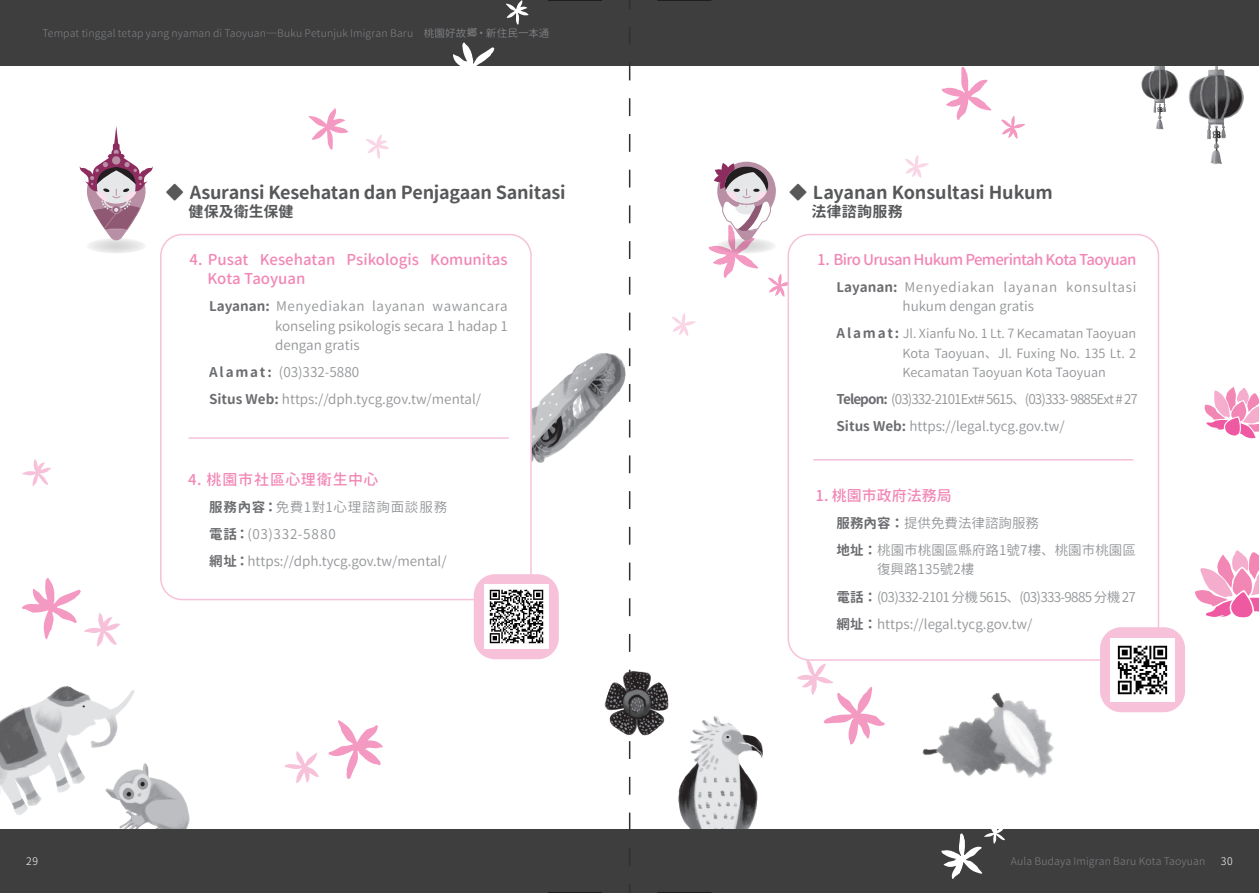
<style>
.page{position:relative;width:1259px;height:893px;background:#fff}
.page>*{position:absolute;margin:0;border:0;box-sizing:border-box;transform-origin:0 0}
.t1{font:700 18px "Gen Jyuu Gothic";letter-spacing:-.015em;color:#57585a}
.t2{font:500 15px/19.5px "Gen Jyuu Gothic";color:#f287b6}
.t3{font:500 15px "Gen Jyuu Gothic";letter-spacing:-.04em;color:#f287b6}
.t4{font:500 15px "Gen Jyuu Gothic";letter-spacing:.05em;color:#f287b6}
.t5{font:700 15px "Gen Jyuu Gothic";letter-spacing:.015em;color:#57585a}
.t6{font:13.5px/27px "Gen Jyuu Gothic";color:#939598}
.t7{font:13.5px/27px "Gen Jyuu Gothic";letter-spacing:-.065em;color:#939598}
.t8{font:13.5px/19.5px "Gen Jyuu Gothic";letter-spacing:.05em;color:#939598}
.t9{font:12.75px/19.5px "Gen Jyuu Gothic";color:#939598;text-align:justify}
.t10{font:300 10.5px "Gen Jyuu Gothic";letter-spacing:.015em;color:#808285}
.t11{font:300 10.5px "Gen Jyuu Gothic";color:#fff}
.s1{font-weight:400}
.s2{font-family:"jf openhuninn 1.0";font-weight:400}
.s3{font-weight:700;color:#6c6d70}
.s4{font-weight:700;font-size:13.5px;color:#6c6d70}
.s5{font-size:13.5px}
</style>
<div class="page">
<img style="left:0;top:66px;width:1254px;height:763px">
<img style="left:861px;top:661px;width:239px;height:168px">
<svg style="left:796px;top:659px;width:89px;height:86px"></svg>
<div style="left:0;top:829px;width:1259px;height:64px;background:#3e3e3f"></div>
<div style="left:0;top:0;width:1259px;height:66px;background:#3e3e3f"></div>
<svg style="left:22px;top:578px;width:98px;height:68px"></svg>
<svg style="left:22px;top:459px;width:29px;height:27px"></svg>
<svg style="left:941px;top:824px;width:64px;height:55px"></svg>
<svg style="left:672px;top:313px;width:24px;height:23px"></svg>
<svg style="left:365px;top:134px;width:24px;height:25px"></svg>
<svg style="left:308px;top:108px;width:40px;height:42px"></svg>
<svg style="left:328px;top:720px;width:55px;height:59px"></svg>
<svg style="left:285px;top:751px;width:34px;height:32px"></svg>
<svg style="left:446px;top:42px;width:50px;height:53px"></svg>
<svg style="left:506px;top:0;width:23px;height:25px"></svg>
<svg style="left:1195px;top:550px;width:64px;height:68px"></svg>
<svg style="left:1204px;top:387px;width:55px;height:51px"></svg>
<svg style="left:941px;top:67px;width:50px;height:53px"></svg>
<svg style="left:905px;top:155px;width:24px;height:23px"></svg>
<svg style="left:1001px;top:116px;width:24px;height:23px"></svg>
<div style="left:161px;top:235px;width:370px;height:364px;background:#fff;border-radius:21px"></div>
<div style="left:160px;top:234px;width:372px;height:366px;border:2px solid #f7c1d9;border-radius:21px"></div>
<div style="left:474px;top:574px;width:85px;height:85px;background:#f7c1d9;border-radius:21px"></div>
<img style="left:484px;top:585px;width:64px;height:64px">
<svg style="left:86px;top:238px;width:60px;height:16px"></svg>
<svg style="left:79px;top:126px;width:74px;height:114px"></svg>
<hr style="left:189px;top:437px;width:320px;height:2px;background:#f7c1d9">
<div style="left:788px;top:235px;width:370px;height:425px;background:#fff;border-radius:21px"></div>
<div style="left:787px;top:234px;width:372px;height:427px;border:2px solid #f7c1d9;border-radius:21px"></div>
<hr style="left:813px;top:459px;width:320px;height:2px;background:#f7c1d9">
<svg style="left:708px;top:162px;width:84px;height:135px"></svg>
<div style="left:1100px;top:627px;width:85px;height:85px;background:#f7c1d9;border-radius:21px"></div>
<img style="left:1110px;top:638px;width:64px;height:64px">
<svg style="left:629px;top:27px;width:1px;height:839px"></svg>
<hr style="left:548px;top:0;width:54px;height:1px;background:#000">
<hr style="left:548px;top:892px;width:54px;height:1px;background:#000">
<hr style="left:657px;top:0;width:54px;height:1px;background:#000">
<hr style="left:657px;top:892px;width:54px;height:1px;background:#000">
<p class="t10" style="left:42px;top:25px;width:508px">Tempat tinggal tetap yang nyaman di Taoyuan─Buku Petunjuk Imigran Baru <span class="s1">桃園好故</span><span class="s2">鄉</span> <sup>◆</sup> <span class="s1">新住民一本通</span></p>
<h1 class="t1" style="left:166px;top:179px;width:401px">◆ Asuransi Kesehatan dan Penjagaan Sanitasi</h1>
<p class="t5" style="left:189px;top:200px;width:106px">健保及衛生保健</p>
<p class="t2" style="left:208px;top:249px;width:302px;text-indent:-18px">4. Pusat Kesehatan Psikologis Komunitas<br>Kota Taoyuan</p>
<p class="t6" style="left:275px;top:296px;width:234px;line-height:19.5px;text-align:justify;text-indent:-66px"><span class="s3">Layanan:</span> Menyediakan layanan wawancara konseling psikologis secara 1 hadap 1 dengan gratis</p>
<p class="t6" style="left:209px;top:359px;width:274px"><span class="s3">Alamat :</span> (03)332-5880<br><span class="s3">Situs Web:</span> https://dph.tycg.gov.tw/mental/</p>
<p class="t4" style="left:188px;top:469px;width:192px">4. 桃園市社區心理衛生中心</p>
<p class="t6" style="left:209px;top:493px;width:240px"><span class="s3">服務內容：</span>免費1對1心理諮詢面談服務<span class="s3">電話：</span>(03)332-5880<br><span class="s3">網址：</span>https://dph.tycg.gov.tw/mental/</p>
<h1 class="t1" style="left:789px;top:179px;width:265px">◆ Layanan Konsultasi Hukum</h1>
<p class="t5" style="left:811px;top:200px;width:93px">法律諮詢服務</p>
<p class="t3" style="left:817px;top:249px;width:321px">1. Biro Urusan Hukum Pemerintah Kota Taoyuan</p>
<p class="t8" style="left:902px;top:277px;width:235px;text-indent:-66px"><span class="s3">Layanan:</span> Menyediakan layanan konsultasi hukum dengan gratis</p>
<p class="t9" style="left:902px;top:324px;width:235px;text-indent:-66px"><span class="s4">Alamat :</span> Jl. Xianfu No. 1 Lt. 7 Kecamatan Taoyuan Kota Taoyuan<span class="s5">、</span>Jl. Fuxing No. 135 Lt. 2<br>Kecamatan Taoyuan Kota Taoyuan</p>
<p class="t7" style="left:836px;top:386px;width:303px"><span class="s3">Telepon:</span> (03)332-2101Ext# 5615、(03)333- 9885Ext # 27<br><span class="s3">Situs Web:</span> https://legal.tycg.gov.tw/</p>
<p class="t2" style="left:815px;top:485px;width:138px">1. 桃園市政府法務局</p>
<p class="t6" style="left:836px;top:509px;width:301px"><span class="s3">服務內容：</span>提供免費法律諮詢服務<br><span class="s3">地址：</span>桃園市桃園區縣府路1號7樓、桃園市桃園區</p>
<p class="t6" style="left:836px;top:556px;width:301px;text-indent:40px">復興路135號2樓<br><span class="s3">電話：</span>(03)332-2101 分機 5615、(03)333-9885 分機 27<span class="s3">網址：</span>https://legal.tycg.gov.tw/</p>
<p class="t11" style="left:26px;top:854px;width:13px">29</p>
<p class="t10" style="left:1011px;top:854px;width:196px">Aula Budaya Imigran Baru Kota Taoyuan</p>
<p class="t11" style="left:1220px;top:854px;width:14px">30</p>
</div>
